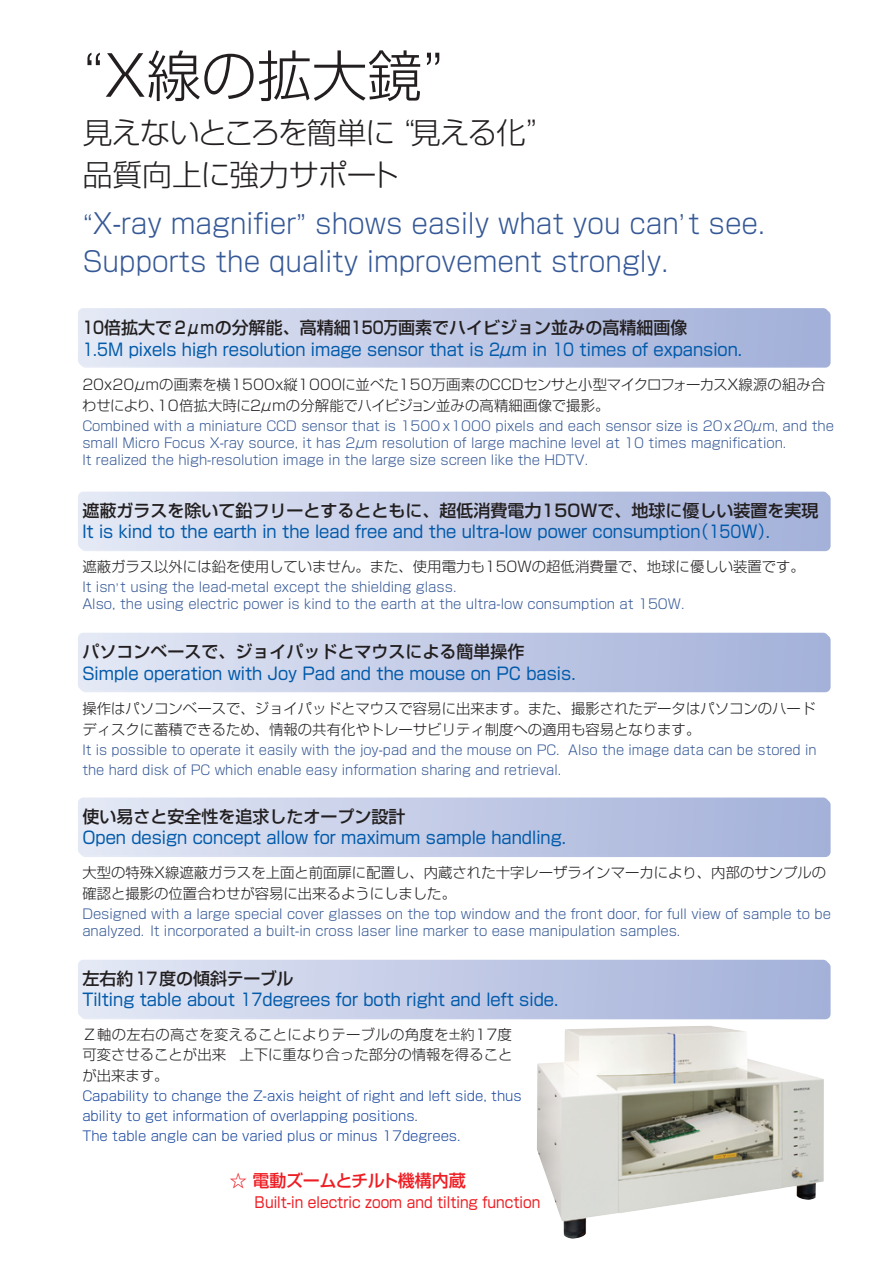
<style>
.page{position:relative;width:893px;height:1263px;background:#fff}
.page>*{position:absolute;margin:0;border:0;box-sizing:border-box;transform-origin:0 0}
.t1{font:300 55.35px "Shin Go Pr 6";color:#231f20}
.t2{font:300 29.7px/42.6px "Shin Go Pr 6";letter-spacing:-.03em;color:#231f20}
.t3{font:300 27.6px/38.2px "Shin Go Pr 6";color:#355896;scale:.95 1}
.t4{font:16.95px "Shin Go Pr 6";color:#015aaa;scale:.95 1}
.t5{font:500 16.95px "Shin Go Pr 6";color:#231f20}
.t6{font:16.95px "Shin Go Pr 6";color:#015aaa;scale:.85 1}
.t7{font:500 16.95px "Shin Go Pr 6";color:#231f20;scale:.85 1}
.t8{font:500 16.95px "Shin Go Pr 6";letter-spacing:-.02em;color:#ee1d23}
.t9{font:14.85px "Shin Go Pr 6";color:#ee1d23;scale:.92 1}
.t10{font:300 14.4px/21.3px "Shin Go Pr 6";color:#231f20}
.t11{font:300 13.35px/17px "Shin Go Pr 6";color:#355896}
.t12{font:300 13.35px/20.2px "Shin Go Pr 6";color:#18469d}
.s1{font-family:"Helvetica"}
.s2{font-weight:500}
</style>
<div class="page">
<svg style="left:78px;top:797px;width:753px;height:60px;background:#c3cce6"></svg>
<svg style="left:78px;top:308px;width:753px;height:60px;background:#c2cbe6"></svg>
<svg style="left:78px;top:492px;width:753px;height:59px;background:#c3cbe6"></svg>
<svg style="left:78px;top:960px;width:753px;height:59px;background:#c2cbe6"></svg>
<svg style="left:78px;top:633px;width:753px;height:59px;background:#c2cbe6"></svg>
<img style="left:537px;top:1026px;width:287px;height:212px">
<h1 class="t1" style="left:83px;top:30px;width:363px"><span class="s1">“</span>X線の拡大鏡<span class="s1">”</span></h1>
<h2 class="t2" style="left:83px;top:108px;width:456px">見えないところを簡単に <span class="s1">“</span>見える化<span class="s1">”</span>品質向上に強力サポート</h2>
<h3 class="t3" style="left:83px;top:202px;width:720px"><span class="s1">“</span>X-ray magnifier<span class="s1">”</span> shows easily what you can<span class="s1">’</span> t see.<br>Supports the quality improvement strongly.</h3>
<p class="t7" style="left:82px;top:314px;width:713px">10倍拡大で2μｍの分解能、高精細150万画素でハイビジョン並みの高精細画像</p>
<p class="t6" style="left:82px;top:335px;width:778px">1.5M pixels high resolution image sensor that is 2μm in 10 times of expansion.</p>
<p class="t10" style="left:82px;top:372px;width:745px">20x20μｍの画素を横1500ｘ縦1000に並べた150万画素のCCDセンサと小型マイクロフォーカスX線源の組み合わせにより、10倍拡大時に２μｍの分解能でハイビジョン並みの高精細画像で撮影。</p>
<p class="t11" style="left:82px;top:416px;width:753px">Combined with a miniature CCD sensor that is 1500 x 1000 pixels and each sensor size is 20 x 20μm, and the small Micro Focus X-ray source, it has 2μm resolution of large machine level at 10 times magnification.<br>It realized the high-resolution image in the large size screen like the HDTV.</p>
<p class="t5" style="left:82px;top:496px;width:738px">遮蔽ガラスを除いて鉛フリーとするとともに、超低消費電力150Wで、地球に優しい装置を実現</p>
<p class="t4" style="left:82px;top:518px;width:729px">It is kind to the earth in the lead free and the ultra-low power consumption（150W）.</p>
<p class="t10" style="left:82px;top:555px;width:724px">遮蔽ガラス以外には鉛を使用していません。また、使用電力も150Wの超低消費量で、地球に優しい装置です。</p>
<p class="t11" style="left:82px;top:578px;width:604px">It isn<span class="s1">’</span> t using the lead-metal except the shielding glass.<br>Also, the using electric power is kind to the earth at the ultra-low consumption at 150W.</p>
<p class="t5" style="left:82px;top:638px;width:444px">パソコンベースで、ジョイパッドとマウスによる簡単操作</p>
<p class="t4" style="left:82px;top:659px;width:521px">Simple operation with Joy Pad and the mouse on PC basis.</p>
<p class="t10" style="left:82px;top:696px;width:734px">操作はパソコンベースで、ジョイパッドとマウスで容易に出来ます。また、撮影されたデータはパソコンのハードディスクに蓄積できるため、情報の共有化やトレーサビリティ制度への適用も容易となります。</p>
<p class="t11" style="left:82px;top:739px;width:736px;line-height:20.2px">It is possible to operate it easily with the joy-pad and the mouse on PC. Also the image data can be stored in the hard disk of PC which enable easy information sharing and retrieval.</p>
<p class="t5" style="left:82px;top:803px;width:325px">使い易さと安全性を追求したオープン設計</p>
<p class="t4" style="left:82px;top:823px;width:511px">Open design concept allow for maximum sample handling.</p>
<p class="t10" style="left:82px;top:860px;width:745px">大型の特殊X線遮蔽ガラスを上面と前面扉に配置し、内蔵された十字レーザラインマーカにより、内部のサンプルの確認と撮影の位置合わせが容易に出来るようにしました。</p>
<p class="t11" style="left:82px;top:904px;width:750px">Designed with a large special cover glasses on the top window and the front door, for full view of sample to be analyzed. It incorporated a built-in cross laser line marker to ease manipulation samples.</p>
<p class="t5" style="left:82px;top:965px;width:213px">左右約17度の傾斜テーブル</p>
<p class="t4" style="left:82px;top:986px;width:519px">Tilting table about 17degrees for both right and left side.　</p>
<p class="t10" style="left:82px;top:1023px;width:432px;line-height:20.2px;text-align:justify">Ｚ軸の左右の高さを変えることによりテーブルの角度を±約17度可変させることが出来 上下に重なり合った部分の情報を得ることが出来ます。</p>
<p class="t12" style="left:82px;top:1084px;width:441px">Capability to change the Z-axis height of right and left side, thus ability to get information of overlapping positions.<br>The table angle can be varied plus or minus 17degrees.</p>
<p class="t8" style="left:230px;top:1166px;width:237px">☆ 電動ズームとチルト機構内蔵</p>
<p class="t9" style="left:230px;top:1190px;width:339px"><span class="s2">　</span> Built-in electric zoom and tilting function</p>
</div>
